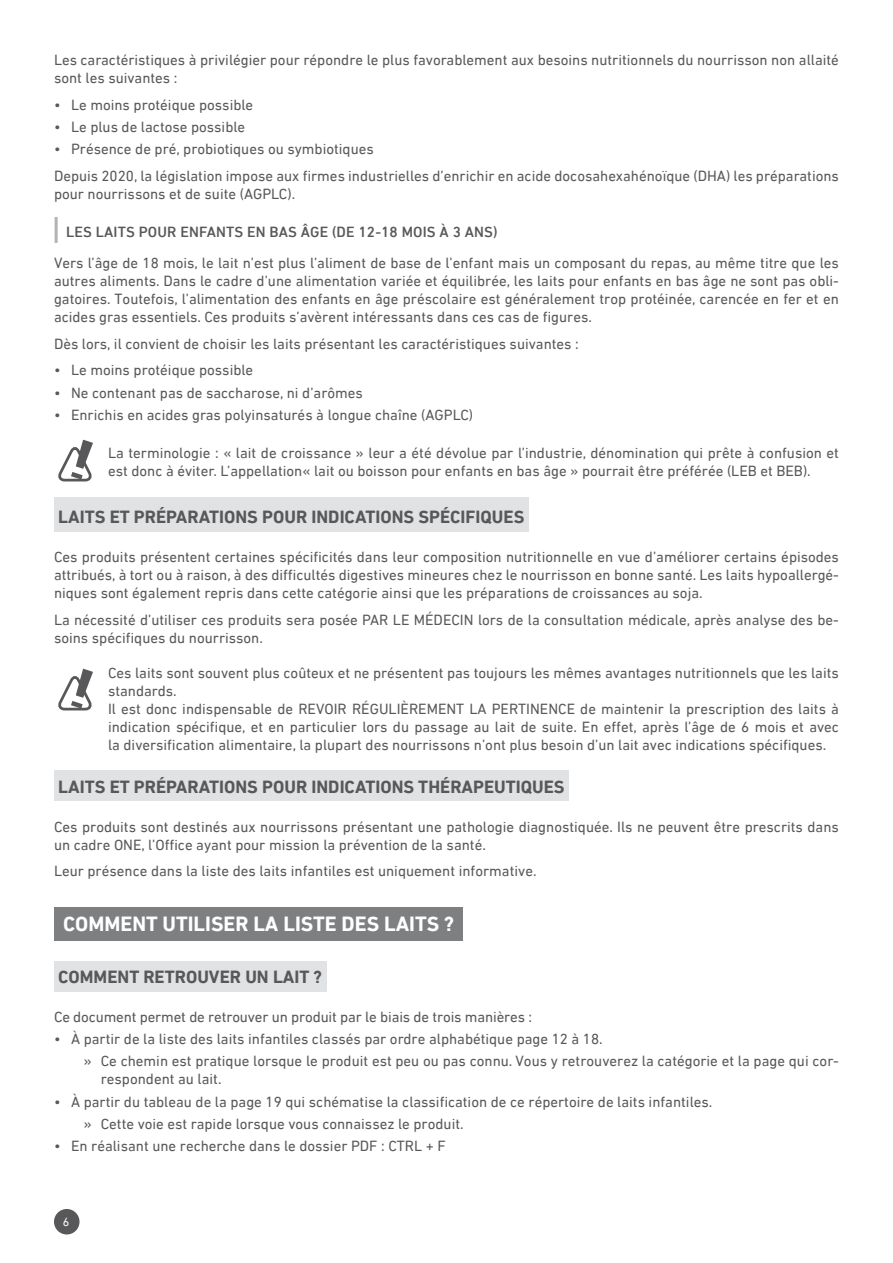
<style>
.page{position:relative;width:893px;height:1263px;background:#fff}
.page>*{position:absolute;margin:0;border:0;box-sizing:border-box;transform-origin:0 0}
.Titre_H2{font:700 21px "DIN Next LT Pro";color:#fff}
.Titre_H3{font:700 18px "DIN Next LT Pro";color:#58585a}
.Texte{font:15px/18px "DIN Next LT Pro";color:#58585a}
.Liste_à_puce_2{font:15px/18px "DIN Next LT Pro";color:#58585a}
.Titre_H4{font:500 15px "DIN Next LT Pro";letter-spacing:.01em;color:#58585a}
.t1{font:12px "DIN Next LT Pro";color:#fff}
</style>
<div class="page">
<hr style="left:55px;top:217px;width:3px;height:26px;background:#b1b3b4">
<div style="left:54px;top:497px;width:475px;height:34px;background:#e1e2e3"></div>
<div style="left:54px;top:771px;width:515px;height:30px;background:#e1e2e3"></div>
<div style="left:54px;top:907px;width:409px;height:34px;background:#7e7f81"></div>
<div style="left:54px;top:961px;width:272px;height:30px;background:#e1e2e3"></div>
<svg style="left:58px;top:440px;width:35px;height:42px"></svg>
<svg style="left:58px;top:669px;width:35px;height:42px"></svg>
<div style="left:54px;top:1209px;width:26px;height:25px;background:#58585a;border-radius:50%"></div>
<p class="Texte" style="left:54px;top:51px;width:786px">Les caractéristiques à privilégier pour répondre le plus favorablement aux besoins nutritionnels du nourrisson non allaité sont les suivantes :</p>
<p class="Texte" style="left:54px;top:95px;width:201px">• Le moins protéique possible</p>
<p class="Texte" style="left:54px;top:118px;width:193px">• Le plus de lactose possible</p>
<p class="Texte" style="left:54px;top:140px;width:321px">• Présence de pré, probiotiques ou symbiotiques</p>
<p class="Texte" style="left:54px;top:166px;width:786px">Depuis 2020, la législation impose aux firmes industrielles d’enrichir en acide docosahexahénoïque (DHA) les préparations pour nourrissons et de suite (AGPLC).</p>
<h4 class="Titre_H4" style="left:66px;top:224px;width:433px">LES LAITS POUR ENFANTS EN BAS ÂGE (DE 12-18 MOIS À 3 ANS)</h4>
<p class="Texte" style="left:54px;top:254px;width:786px;text-align:justify">Vers l’âge de 18 mois, le lait n’est plus l’aliment de base de l’enfant mais un composant du repas, au même titre que les autres aliments. Dans le cadre d’une alimentation variée et équilibrée, les laits pour enfants en bas âge ne sont pas obli&shy;gatoires. Toutefois, l’alimentation des enfants en âge préscolaire est généralement trop protéinée, carencée en fer et en acides gras essentiels. Ces produits s’avèrent intéressants dans ces cas de figures.</p>
<p class="Texte" style="left:54px;top:334px;width:526px">Dès lors, il convient de choisir les laits présentant les caractéristiques suivantes :</p>
<p class="Texte" style="left:54px;top:361px;width:201px">• Le moins protéique possible</p>
<p class="Texte" style="left:54px;top:383px;width:310px">• Ne contenant pas de saccharose, ni d’arômes</p>
<p class="Texte" style="left:54px;top:405px;width:421px">• Enrichis en acides gras polyinsaturés à longue chaîne (AGPLC)</p>
<p class="Texte" style="left:108px;top:443px;width:732px">La terminologie : « lait de croissance » leur a été dévolue par l’industrie, dénomination qui prête à confusion et est donc à éviter. L’appellation« lait ou boisson pour enfants en bas âge » pourrait être préférée (LEB et BEB).</p>
<h3 class="Titre_H3" style="left:58px;top:506px;width:468px">LAITS ET PRÉPARATIONS POUR INDICATIONS SPÉCIFIQUES</h3>
<p class="Texte" style="left:54px;top:548px;width:786px;text-align:justify">Ces produits présentent certaines spécificités dans leur composition nutritionnelle en vue d’améliorer certains épisodes attribués, à tort ou à raison, à des difficultés digestives mineures chez le nourrisson en bonne santé. Les laits hypoallergé&shy;niques sont également repris dans cette catégorie ainsi que les préparations de croissances au soja.</p>
<p class="Texte" style="left:54px;top:610px;width:786px">La nécessité d’utiliser ces produits sera posée PAR LE MÉDECIN lors de la consultation médicale, après analyse des be&shy;soins spécifiques du nourrisson.</p>
<p class="Texte" style="left:108px;top:663px;width:732px">Ces laits sont souvent plus coûteux et ne présentent pas toujours les mêmes avantages nutritionnels que les laits standards.</p>
<p class="Texte" style="left:108px;top:699px;width:732px;text-align:justify">Il est donc indispensable de REVOIR RÉGULIÈREMENT LA PERTINENCE de maintenir la prescription des laits à indication spécifique, et en particulier lors du passage au lait de suite. En effet, après l’âge de 6 mois et avec la diversification alimentaire, la plupart des nourrissons n’ont plus besoin d’un lait avec indications spécifiques.</p>
<h3 class="Titre_H3" style="left:58px;top:776px;width:508px">LAITS ET PRÉPARATIONS POUR INDICATIONS THÉRAPEUTIQUES</h3>
<p class="Texte" style="left:54px;top:817px;width:786px">Ces produits sont destinés aux nourrissons présentant une pathologie diagnostiquée. Ils ne peuvent être prescrits dans un cadre ONE, l’Office ayant pour mission la prévention de la santé.</p>
<p class="Texte" style="left:54px;top:862px;width:484px">Leur présence dans la liste des laits infantiles est uniquement informative.</p>
<h1 class="Titre_H2" style="left:63px;top:912px;width:392px">COMMENT UTILISER LA LISTE DES LAITS ?</h1>
<h2 class="Titre_H3" style="left:58px;top:966px;width:265px">COMMENT RETROUVER UN LAIT ?</h2>
<p class="Texte" style="left:54px;top:1008px;width:479px">Ce document permet de retrouver un produit par le biais de trois manières :</p>
<p class="Texte" style="left:54px;top:1030px;width:550px">• À partir de la liste des laits infantiles classés par ordre alphabétique page 12 à 18.</p>
<p class="Liste_à_puce_2" style="left:101px;top:1052px;width:740px;text-indent:-17px">» Ce chemin est pratique lorsque le produit est peu ou pas connu. Vous y retrouverez la catégorie et la page qui cor&shy;respondent au lait.</p>
<p class="Texte" style="left:54px;top:1092px;width:660px">• À partir du tableau de la page 19 qui schématise la classification de ce répertoire de laits infantiles.</p>
<p class="Liste_à_puce_2" style="left:84px;top:1115px;width:381px">» Cette voie est rapide lorsque vous connaissez le produit.</p>
<p class="Texte" style="left:54px;top:1137px;width:393px">• En réalisant une recherche dans le dossier PDF : CTRL + F</p>
<p class="t1" style="left:63px;top:1215px;width:8px">6</p>
</div>
